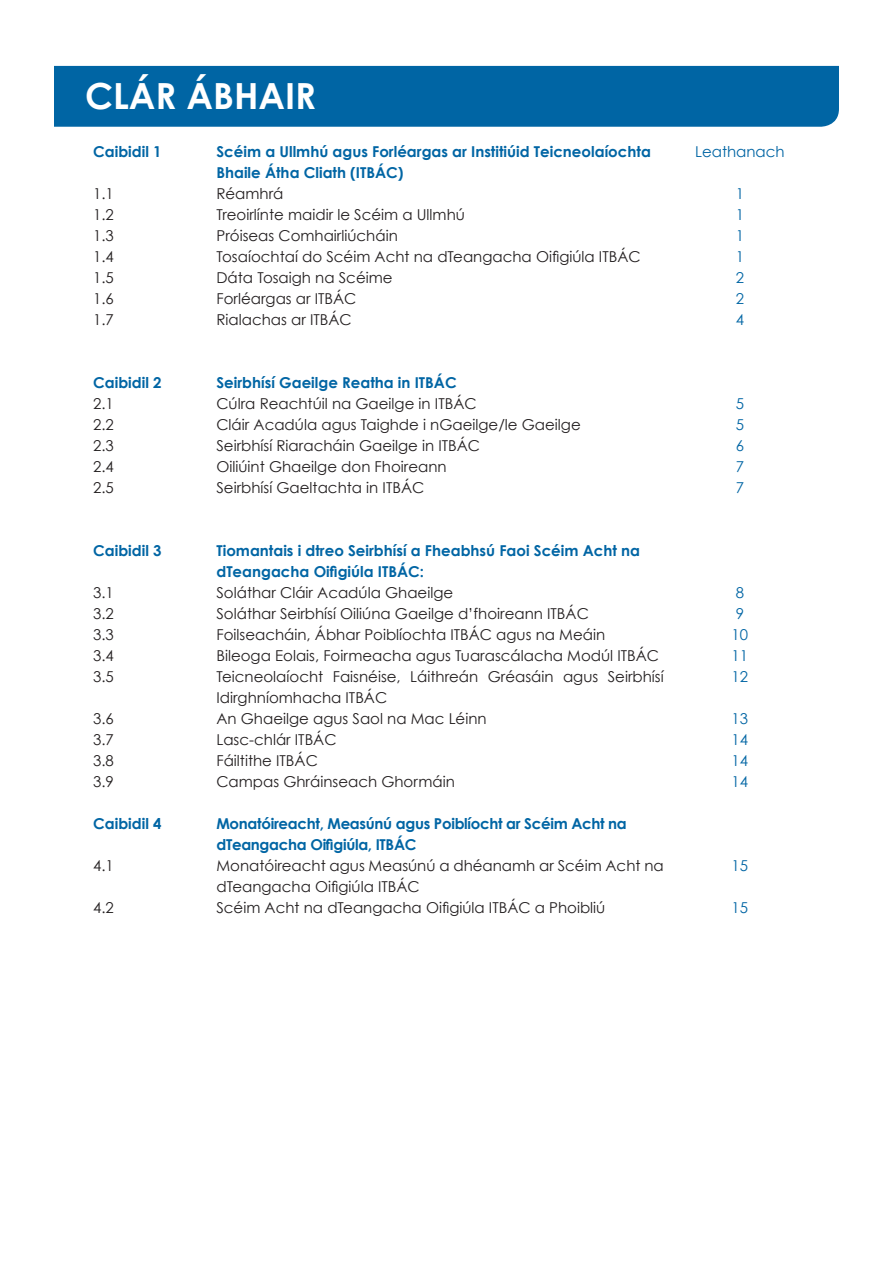
<style>
.page{position:relative;width:893px;height:1263px;background:#fff}
.page>*{position:absolute;margin:0;border:0;box-sizing:border-box;transform-origin:0 0}
.t1{font:700 36px "Century Gothic";color:#fff}
.t2{font:15px/21px "Century Gothic";color:#231f20;text-align:justify}
.t3{font:700 15px/21px "Century Gothic";color:#0065a4}
.t4{font:700 15px/21px "Century Gothic";letter-spacing:-.02em;color:#0065a4}
.t5{font:15px/21px "Century Gothic";color:#0065a4;text-align:justify}
</style>
<div class="page">
<div style="left:54px;top:66px;width:785px;height:61px;background:#0065a4"></div>
<h1 class="t1" style="left:85px;top:73px;width:233px">CLÁR ÁBHAIR</h1>
<p class="t3" style="left:93px;top:140px;width:70px">Caibidil 1</p>
<p class="t2" style="left:93px;top:182px;width:22px">1.1<br>1.2<br>1.3<br>1.4<br>1.5<br>1.6<br>1.7</p>
<p class="t3" style="left:93px;top:371px;width:70px">Caibidil 2</p>
<p class="t2" style="left:93px;top:392px;width:22px">2.1<br>2.2<br>2.3<br>2.4<br>2.5</p>
<p class="t3" style="left:93px;top:539px;width:70px">Caibidil 3</p>
<p class="t2" style="left:93px;top:581px;width:22px">3.1<br>3.2<br>3.3<br>3.4<br>3.5</p>
<p class="t2" style="left:93px;top:707px;width:22px">3.6<br>3.7<br>3.8<br>3.9</p>
<p class="t3" style="left:93px;top:812px;width:70px">Caibidil 4</p>
<p class="t2" style="left:93px;top:854px;width:22px">4.1</p>
<p class="t2" style="left:93px;top:896px;width:22px">4.2</p>
<p class="t3" style="left:216px;top:140px;width:436px">Scéim a Ullmhú agus Forléargas ar Institiúid Teicneolaíochta<br>Bhaile Átha Cliath (ITBÁC)</p>
<p class="t2" style="left:216px;top:182px;width:426px;text-align:left">Réamhrá<br>Treoirlínte maidir le Scéim a Ullmhú<br>Próiseas Comhairliúcháin<br>Tosaíochtaí do Scéim Acht na dTeangacha Oifigiúla ITBÁC<br>Dáta Tosaigh na Scéime<br>Forléargas ar ITBÁC<br>Rialachas ar ITBÁC</p>
<p class="t3" style="left:216px;top:372px;width:242px">Seirbhísí Gaeilge Reatha in ITBÁC</p>
<p class="t2" style="left:216px;top:393px;width:366px;text-align:left">Cúlra Reachtúil na Gaeilge in ITBÁC<br>Cláir Acadúla agus Taighde i nGaeilge/le Gaeilge Seirbhísí Riaracháin Gaeilge in ITBÁC<br>Oiliúint Ghaeilge don Fhoireann<br>Seirbhísí Gaeltachta in ITBÁC</p>
<p class="t3" style="left:216px;top:540px;width:425px">Tiomantais i dtreo Seirbhísí a Fheabhsú Faoi Scéim Acht na dTeangacha Oifigiúla ITBÁC:</p>
<p class="t2" style="left:216px;top:582px;width:449px;text-align:left">Soláthar Cláir Acadúla Ghaeilge<br>Soláthar Seirbhísí Oiliúna Gaeilge d’fhoireann ITBÁC Foilseacháin, Ábhar Poiblíochta ITBÁC agus na Meáin<br>Bileoga Eolais, Foirmeacha agus Tuarascálacha Modúl ITBÁC Teicneolaíocht Faisnéise, Láithreán Gréasáin agus Seirbhísí Idirghníomhacha ITBÁC<br>An Ghaeilge agus Saol na Mac Léinn<br>Lasc-chlár ITBÁC<br>Fáiltithe ITBÁC<br>Campas Ghráinseach Ghormáin</p>
<p class="t4" style="left:216px;top:813px;width:412px">Monatóireacht, Measúnú agus Poiblíocht ar Scéim Acht na dTeangacha Oifigiúla, ITBÁC</p>
<p class="t2" style="left:216px;top:855px;width:449px;text-align:left">Monatóireacht agus Measúnú a dhéanamh ar Scéim Acht na dTeangacha Oifigiúla ITBÁC<br>Scéim Acht na dTeangacha Oifigiúla ITBÁC a Phoibliú</p>
<p class="t5" style="left:695px;top:140px;width:91px">Leathanach</p>
<p class="t5" style="left:736px;top:182px;width:10px">1<br>1<br>1<br>1<br>2<br>2<br>4</p>
<p class="t5" style="left:736px;top:392px;width:10px">5<br>5<br>6<br>7<br>7</p>
<p class="t5" style="left:732px;top:581px;width:18px;text-align:left">8<br>9<br>10<br>11<br>12</p>
<p class="t5" style="left:732px;top:707px;width:18px">13<br>14<br>14<br>14</p>
<p class="t5" style="left:732px;top:854px;width:18px">15</p>
<p class="t5" style="left:732px;top:896px;width:18px">15</p>
</div>
